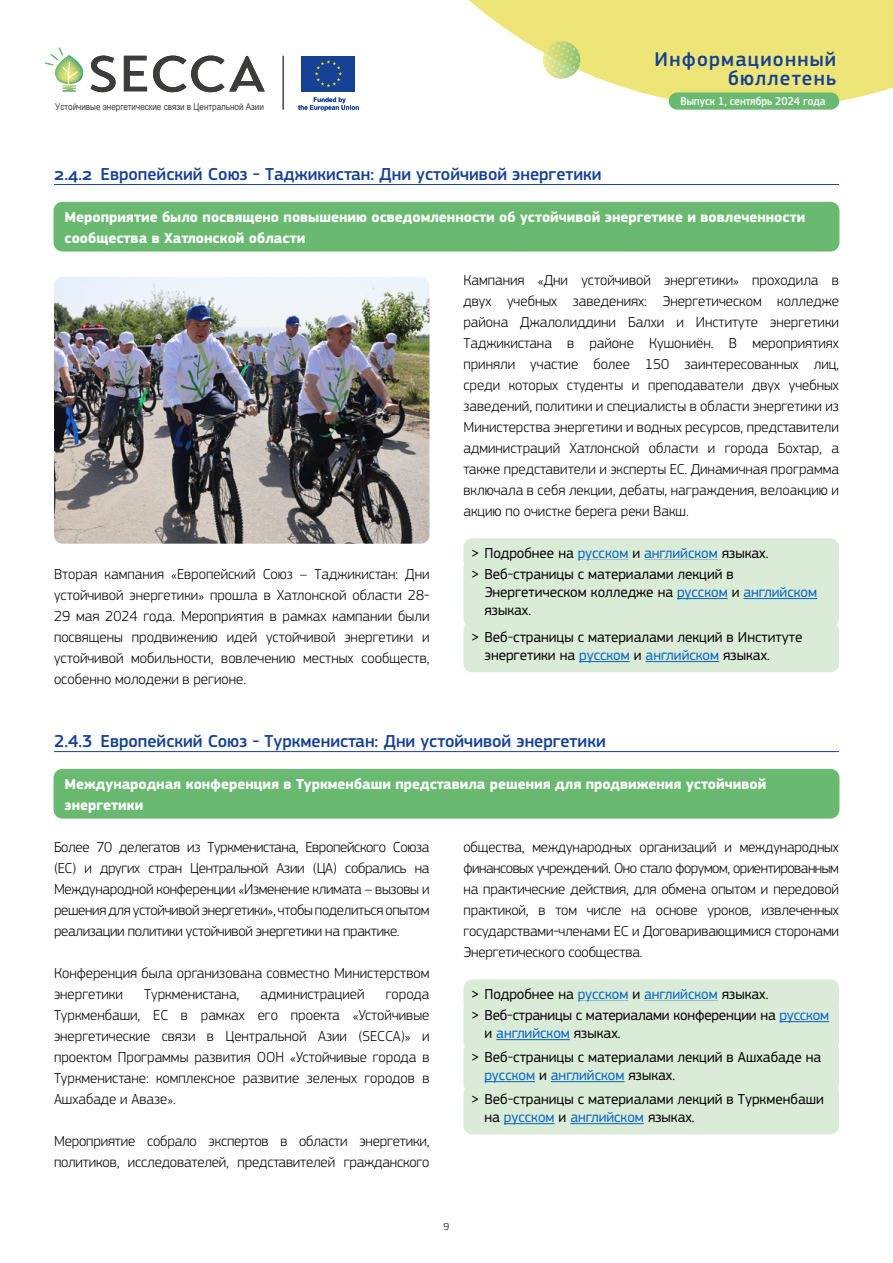
<style>
.page{position:relative;width:893px;height:1263px;background:#fff}
.page>*{position:absolute;margin:0;border:0;box-sizing:border-box;transform-origin:0 0}
.t1{font:500 20.85px/19.2px "EC Square Sans Pro";letter-spacing:.06em;color:#164194;text-align:right}
.t2{font:500 18px "EC Square Sans Pro";color:#164194}
.t3{font:300 15px/21px "EC Square Sans Pro";color:#000;text-align:justify}
.t4{font:15px/18px "EC Square Sans Pro";color:#000}
.Bold_Vert{font:700 15px/21px "EC Square Sans Pro";color:#fff}
.t5{font:500 11.85px "EC Square Sans Pro";color:#fff;scale:.91 1}
.t6{font:300 10.5px "EC Square Sans Pro";color:#000}
.t7{font:9.3px "Arial";color:#3c3c3b;scale:.87 1}
.s1{color:#0563c1}
</style>
<div class="page">
<svg style="left:469px;top:0;width:424px;height:108px;fill:#ede577"></svg>
<svg style="left:543px;top:41px;width:37px;height:38px"></svg>
<div style="left:669px;top:92px;width:170px;height:18px;background:#6ab971;border-radius:9px"></div>
<div style="left:301px;top:56px;width:54px;height:36px;background:#164194"></div>
<svg style="left:315px;top:60px;width:27px;height:27px"></svg>
<svg style="left:298px;top:97px;width:61px;height:14px"></svg>
<hr style="left:283px;top:56px;width:1px;height:54px;background:#3c3c3b">
<svg style="left:91px;top:56px;width:25px;height:36px"></svg>
<svg style="left:124px;top:56px;width:23px;height:35px"></svg>
<svg style="left:153px;top:56px;width:112px;height:36px"></svg>
<svg style="left:45px;top:47px;width:38px;height:44px"></svg>
<hr style="left:54px;top:184px;width:785px;height:1px;background:#164194">
<div style="left:54px;top:202px;width:785px;height:49px;background:#6ab971;border-radius:9px"></div>
<div style="left:54px;top:202px;width:785px;height:49px;border:1px solid #6ab971;border-radius:9px"></div>
<img style="left:54px;top:277px;width:375px;height:267px">
<div style="left:463px;top:538px;width:376px;height:32px;background:#daebd7;border-radius:9px"></div>
<div style="left:463px;top:559px;width:376px;height:68px;background:#daebd7;border-radius:9px"></div>
<hr style="left:677px;top:598px;width:51px;height:1px;background:#0563c1">
<hr style="left:743px;top:598px;width:74px;height:1px;background:#0563c1">
<div style="left:463px;top:622px;width:376px;height:50px;background:#daebd7;border-radius:9px"></div>
<hr style="left:579px;top:661px;width:51px;height:1px;background:#0563c1">
<hr style="left:646px;top:661px;width:73px;height:1px;background:#0563c1">
<hr style="left:54px;top:751px;width:785px;height:1px;background:#164194">
<div style="left:54px;top:769px;width:785px;height:49px;background:#6ab971;border-radius:9px"></div>
<div style="left:54px;top:769px;width:785px;height:49px;border:1px solid #6ab971;border-radius:9px"></div>
<div style="left:463px;top:979px;width:376px;height:32px;background:#daebd7;border-radius:9px"></div>
<div style="left:463px;top:1000px;width:376px;height:50px;background:#daebd7;border-radius:9px"></div>
<hr style="left:779px;top:1021px;width:50px;height:1px;background:#0563c1">
<hr style="left:496px;top:1039px;width:74px;height:1px;background:#0563c1">
<div style="left:463px;top:1042px;width:376px;height:50px;background:#daebd7;border-radius:9px"></div>
<hr style="left:484px;top:1081px;width:51px;height:1px;background:#0563c1">
<hr style="left:551px;top:1081px;width:73px;height:1px;background:#0563c1">
<div style="left:463px;top:1084px;width:376px;height:50px;background:#daebd7;border-radius:9px"></div>
<hr style="left:504px;top:1123px;width:50px;height:1px;background:#0563c1">
<hr style="left:570px;top:1123px;width:74px;height:1px;background:#0563c1">
<p class="t7" style="left:55px;top:100px;width:241px">Устойчивые энергетические связи в Центральной Азии</p>
<h1 class="t1" style="left:655px;top:50px;width:183px">Информационный бюллетень</h1>
<p class="t5" style="left:680px;top:94px;width:161px">Выпуск 1, сентябрь 2024 года</p>
<p class="t2" style="left:54px;top:164px;width:549px">2.4.2 Европейский Cоюз - Tаджикистан: Дни устойчивой энергетики</p>
<p class="Bold_Vert" style="left:64px;top:207px;width:742px">Мероприятие было посвящено повышению осведомленности об устойчивой энергетике и вовлеченности сообщества в Хатлонской области</p>
<p class="t3" style="left:54px;top:563px;width:377px">Вторая кампания «Европейский Союз – Таджикистан: Дни устойчивой энергетики» прошла в Хатлонской области 28- 29 мая 2024 года. Мероприятия в рамках кампании были посвящены продвижению идей устойчивой энергетики и устойчивой мобильности, вовлечению местных сообществ, особенно молодежи в регионе.</p>
<p class="t3" style="left:463px;top:269px;width:377px">Кампания «Дни устойчивой энергетики» проходила в двух учебных заведениях: Энергетическом колледже района Джалолиддини Балхи и Институте энергетики Таджикистана в районе Кушониён. В мероприятиях приняли участие более 150 заинтересованных лиц, среди которых студенты и преподаватели двух учебных заведений, политики и специалисты в области энергетики из Министерства энергетики и водных ресурсов, представители администраций Хатлонской области и города Бохтар, а также представители и эксперты ЕС. Динамичная программа включала в себя лекции, дебаты, награждения, велоакцию и акцию по очистке берега реки Вакш.</p>
<p class="t4" style="left:471px;top:544px;width:299px">&gt; Подробнее на <span class="s1">русском</span> и <span class="s1">английском</span> языках.</p>
<p class="t4" style="left:484px;top:565px;width:334px;text-indent:-14px">&gt; Веб-страницы с материалами лекций в<br>Энергетическом колледже на <span class="s1">русском</span> и <span class="s1">английском </span>языках.</p>
<p class="t4" style="left:484px;top:628px;width:319px;text-indent:-14px">&gt; Веб-страницы с материалами лекций в Институте энергетики на <span class="s1">русском</span> и <span class="s1">английском</span> языках.</p>
<p class="t2" style="left:54px;top:731px;width:553px">2.4.3 Европейский Cоюз - Tуркменистан: Дни устойчивой энергетики</p>
<p class="Bold_Vert" style="left:64px;top:774px;width:703px">Международная конференция в Туркменбаши представила решения для продвижения устойчивой энергетики</p>
<p class="t3" style="left:54px;top:836px;width:377px">Более 70 делегатов из Туркменистана, Европейского Союза (ЕС) и других стран Центральной Азии (ЦА) собрались на Международной конференции «Изменение климата – вызовы и решения для устойчивой энергетики», чтобы поделиться опытом реализации политики устойчивой энергетики на практике.</p>
<p class="t3" style="left:54px;top:962px;width:377px">Конференция была организована совместно Министерством энергетики</p>
<p class="t3" style="left:463px;top:836px;width:377px">общества, международных организаций и международных финансовых учреждений. Оно стало форумом, ориентированным на практические действия, для обмена опытом и передовой практикой, в том числе на основе уроков, извлеченных государствами-членами ЕС и Договаривающимися сторонами Энергетического сообщества.</p>
<p class="t4" style="left:471px;top:985px;width:299px">&gt; Подробнее на <span class="s1">русском</span> и <span class="s1">английском</span> языках.</p>
<p class="t4" style="left:484px;top:1006px;width:346px;text-indent:-14px">&gt; Веб-страницы с материалами конференции на <span class="s1">русском </span>и <span class="s1">английском</span> языках.</p>
<p class="t4" style="left:484px;top:1048px;width:338px;text-indent:-14px">&gt; Веб-страницы с материалами лекций в Ашхабаде на <span class="s1">русском</span> и <span class="s1">английском</span> языках.</p>
<p class="t4" style="left:484px;top:1090px;width:341px;text-indent:-14px">&gt; Веб-страницы с материалами лекций в Туркменбаши на <span class="s1">русском</span> и <span class="s1">английском</span> языках.</p>
<p class="t3" style="left:144px;top:983px;width:97px">Туркменистана,</p>
<p class="t3" style="left:261px;top:983px;width:105px">администрацией</p>
<p class="t3" style="left:54px;top:983px;width:377px;text-indent:332px">города Туркменбаши, ЕС в рамках его проекта «Устойчивые энергетические связи в Центральной Азии (SECCA)» и проектом Программы развития ООН «Устойчивые города в Туркменистане: комплексное развитие зеленых городов в Ашхабаде и Авазе».</p>
<p class="t3" style="left:54px;top:1130px;width:377px">Мероприятие собрало экспертов в области энергетики, политиков, исследователей, представителей гражданского</p>
<p class="t6" style="left:444px;top:1220px;width:7px">9</p>
</div>
